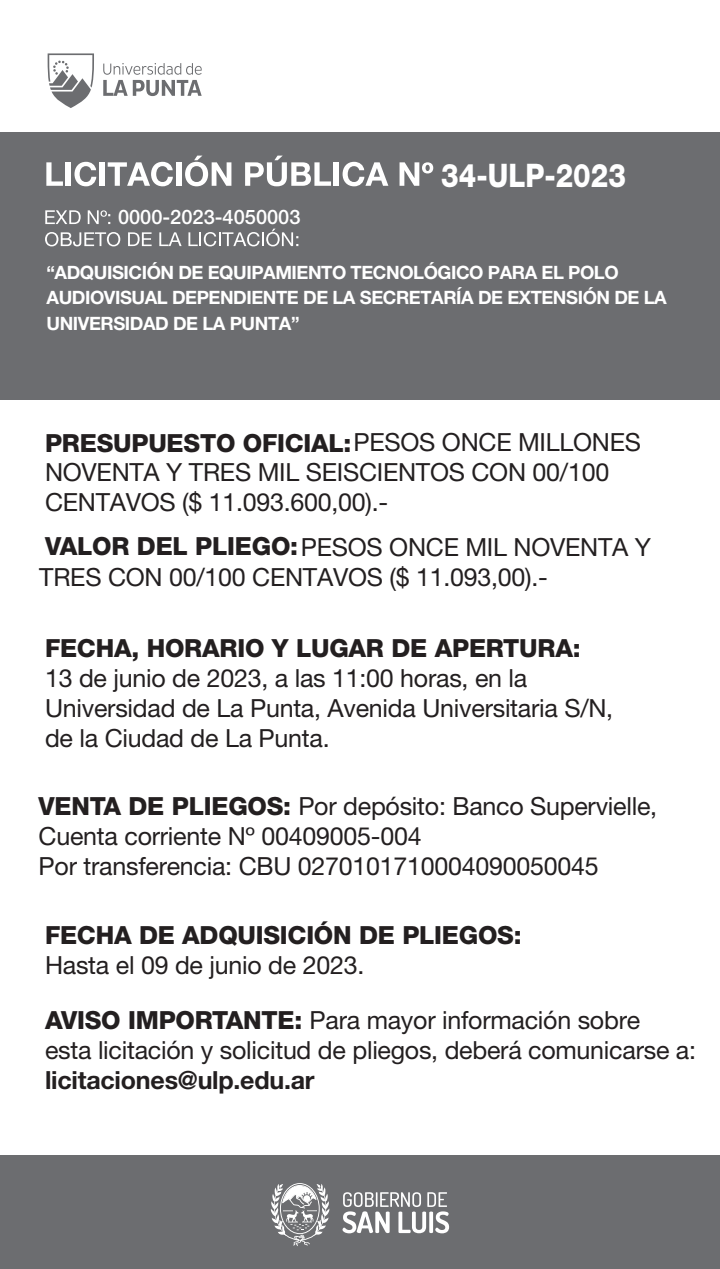
<style>
.page{position:relative;width:720px;height:1269px;background:#fff}
.page>*{position:absolute;margin:0;border:0;box-sizing:border-box;transform-origin:0 0}
.t1{font:800 32.5px "Helvetica Neue LT Std";color:#fff;scale:.86 1}
.t2{font:25px/30px "Helvetica Neue LT Std";letter-spacing:-.01em;color:#231f20}
.t3{font:800 25px "Helvetica Neue LT Std";letter-spacing:-.01em;color:#231f20}
.t4{font:700 25px "Helvetica Neue LT Std";letter-spacing:-.01em;color:#231f20}
.t5{font:500 20px "Helvetica Neue LT Std";color:#fff}
.t6{font:700 18.5px/25.2px "Helvetica Neue LT Std";letter-spacing:-.025em;color:#fff}
.s1{font-weight:800}
</style>
<div class="page">
<div style="left:0;top:132px;width:719px;height:268px;background:#6c6d70"></div>
<div style="left:0;top:1155px;width:719px;height:114px;background:#6c6d70"></div>
<svg style="left:48px;top:53px;width:46px;height:55px"></svg>
<svg style="left:103px;top:63px;width:98px;height:33px"></svg>
<svg style="left:342px;top:1192px;width:107px;height:41px"></svg>
<svg style="left:271px;top:1183px;width:58px;height:63px"></svg>
<svg style="left:45px;top:232px;width:75px;height:14px"></svg>
<svg style="left:128px;top:232px;width:23px;height:14px"></svg>
<svg style="left:159px;top:232px;width:22px;height:14px"></svg>
<svg style="left:188px;top:229px;width:110px;height:17px"></svg>
<svg style="left:45px;top:210px;width:36px;height:14px"></svg>
<svg style="left:88px;top:210px;width:22px;height:14px"></svg>
<svg style="left:46px;top:162px;width:17px;height:24px"></svg>
<div style="left:66px;top:162px;width:5px;height:24px;background:#fff"></div>
<svg style="left:74px;top:162px;width:22px;height:24px"></svg>
<div style="left:100px;top:162px;width:5px;height:24px;background:#fff"></div>
<svg style="left:108px;top:162px;width:65px;height:24px"></svg>
<div style="left:176px;top:162px;width:5px;height:24px;background:#fff"></div>
<svg style="left:185px;top:156px;width:46px;height:30px"></svg>
<svg style="left:245px;top:156px;width:86px;height:30px"></svg>
<div style="left:334px;top:162px;width:5px;height:24px;background:#fff"></div>
<svg style="left:342px;top:162px;width:46px;height:24px"></svg>
<svg style="left:399px;top:162px;width:34px;height:24px"></svg>
<p class="t5" style="left:118px;top:205px;width:184px">0000-2023-4050003</p>
<h1 class="t1" style="left:441px;top:156px;width:216px">34-ULP-2023</h1>
<p class="t6" style="left:46px;top:259px;width:621px">“ADQUISICIÓN DE EQUIPAMIENTO TECNOLÓGICO PARA EL POLO<br>AUDIOVISUAL DEPENDIENTE DE LA SECRETARÍA DE EXTENSIÓN DE LA<br>UNIVERSIDAD DE LA PUNTA”</p>
<p class="t2" style="left:45px;top:428px;width:597px"><span class="s1">PRESUPUESTO OFICIAL:</span>PESOS ONCE MILLONES<br>NOVENTA Y TRES MIL SEISCIENTOS CON 00/100<br>CENTAVOS ($ 11.093.600,00).-</p>
<p class="t2" style="left:39px;top:531px;width:613px"><span class="s1">VALOR DEL PLIEGO:</span>PESOS ONCE MIL NOVENTA Y<br>TRES CON 00/100 CENTAVOS ($ 11.093,00).-</p>
<p class="t3" style="left:45px;top:633px;width:537px">FECHA, HORARIO Y LUGAR DE APERTURA:</p>
<p class="t2" style="left:45px;top:663px;width:569px">13 de junio de 2023, a las 11:00 horas, en la<br>Universidad de La Punta, Avenida Universitaria S/N, de la Ciudad de La Punta.</p>
<p class="t2" style="left:39px;top:791px;width:619px"><span class="s1">VENTA DE PLIEGOS:</span> Por depósito: Banco Supervielle,<br>Cuenta corriente Nº 00409005-004<br>Por transferencia: CBU 0270101710004090050045</p>
<p class="t3" style="left:45px;top:920px;width:478px">FECHA DE ADQUISICIÓN DE PLIEGOS:</p>
<p class="t2" style="left:45px;top:950px;width:321px">Hasta el 09 de junio de 2023.</p>
<p class="t2" style="left:45px;top:1005px;width:652px"><span class="s1">AVISO IMPORTANTE:</span> Para mayor información sobre<br>esta licitación y solicitud de pliegos, deberá comunicarse a:</p>
<p class="t4" style="left:45px;top:1064px;width:271px">licitaciones@ulp.edu.ar</p>
</div>
